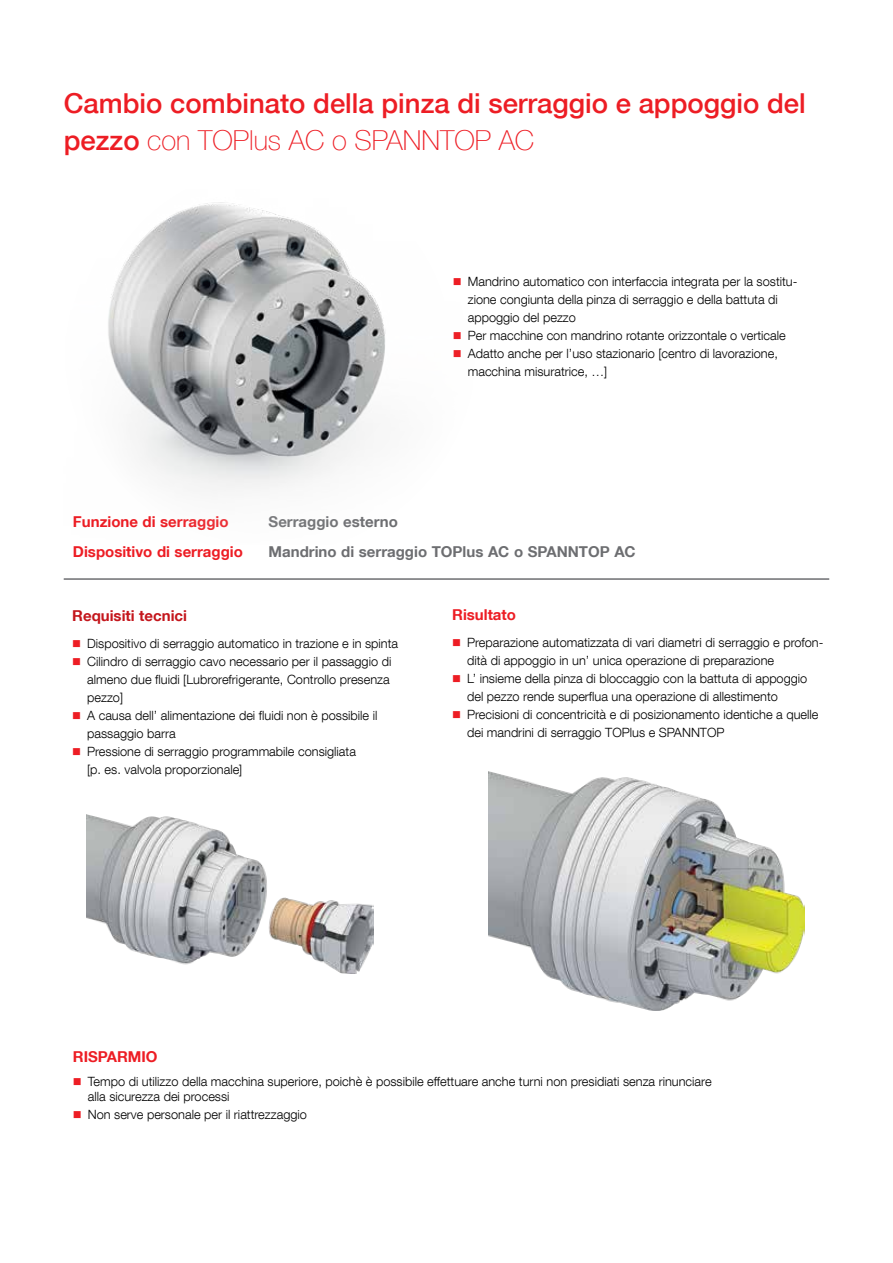
<style>
.page{position:relative;width:893px;height:1263px;background:#fff}
.page>*{position:absolute;margin:0;border:0;box-sizing:border-box;transform-origin:0 0}
.t1{font:500 27.45px/37.2px "Helvetica Neue LT Com";color:#ed1d24}
.t2{font:700 15px/30px "Helvetica Neue LT Com";color:#ed1d24}
.t3{font:700 15px/30px "Helvetica Neue LT Com";color:#6d6e71}
.t4{font:700 15px "Helvetica Neue LT Com";color:#c4161c}
.t5{font:300 12.75px/18px "Helvetica Neue LT Com";color:#000}
.s1{font-weight:100}
.s2{color:#ed1d24}
</style>
<div class="page">
<img style="left:87px;top:814px;width:286px;height:160px">
<img style="left:489px;top:771px;width:316px;height:239px">
<hr style="left:64px;top:579px;width:765px;height:1px;background:#6d6e71">
<img style="left:108px;top:202px;width:278px;height:289px">
<h1 class="t1" style="left:64px;top:84px;width:743px">Cambio combinato della pinza di serraggio e appoggio del pezzo <span class="s1">con TOPlus AC o SPANNTOP AC</span></h1>
<p class="t5" style="left:468px;top:272px;width:331px;text-indent:-15px"><span class="s2">■</span> Mandrino automatico con interfaccia integrata per la sostitu&shy;zione congiunta della pinza di serraggio e della battuta di appoggio del pezzo</p>
<p class="t5" style="left:453px;top:326px;width:334px"><span class="s2">■</span> Per macchine con mandrino rotante orizzontale o verticale</p>
<p class="t5" style="left:468px;top:344px;width:312px;text-indent:-15px"><span class="s2">■</span> Adatto anche per l’uso stazionario [centro di lavorazione, macchina misuratrice, …]</p>
<p class="t2" style="left:73px;top:506px;width:171px">Funzione di serraggio<br>Dispositivo di serraggio</p>
<p class="t3" style="left:269px;top:506px;width:369px">Serraggio esterno<br>Mandrino di serraggio TOPlus AC o SPANNTOP AC</p>
<p class="t4" style="left:72px;top:606px;width:116px">Requisiti tecnici</p>
<p class="t5" style="left:72px;top:634px;width:327px"><span class="s2">■</span> Dispositivo di serraggio automatico in trazione e in spinta</p>
<p class="t5" style="left:87px;top:652px;width:306px;text-indent:-15px"><span class="s2">■</span> Cilindro di serraggio cavo necessario per il passaggio di almeno due fluidi [Lubrorefrigerante, Controllo presenza pezzo]</p>
<p class="t5" style="left:87px;top:706px;width:292px;text-indent:-15px"><span class="s2">■</span> A causa dell’ alimentazione dei fluidi non è possibile il passaggio barra</p>
<p class="t5" style="left:87px;top:742px;width:270px;text-indent:-15px"><span class="s2">■</span> Pressione di serraggio programmabile consigliata [p. es. valvola proporzionale]</p>
<p class="t2" style="left:452px;top:599px;width:65px">Risultato</p>
<p class="t5" style="left:467px;top:633px;width:358px;text-indent:-15px"><span class="s2">■</span> Preparazione automatizzata di vari diametri di serraggio e profon&shy;dità di appoggio in un’ unica operazione di preparazione</p>
<p class="t5" style="left:467px;top:669px;width:342px;text-indent:-15px"><span class="s2">■</span> L’ insieme della pinza di bloccaggio con la battuta di appoggio del pezzo rende superflua una operazione di allestimento</p>
<p class="t5" style="left:467px;top:705px;width:353px;text-indent:-15px"><span class="s2">■</span> Precisioni di concentricità e di posizionamento identiche a quelle dei mandrini di serraggio TOPlus e SPANNTOP</p>
<p class="t2" style="left:73px;top:1041px;width:86px">RISPARMIO</p>
<p class="t5" style="left:88px;top:1073px;width:625px;line-height:15.3px;text-indent:-15px"><span class="s2">■</span> Tempo di utilizzo della macchina superiore, poichè è possibile effettuare anche turni non presidiati senza rinunciare alla sicurezza dei processi</p>
<p class="t5" style="left:73px;top:1105px;width:236px"><span class="s2">■</span> Non serve personale per il riattrezzaggio</p>
</div>
